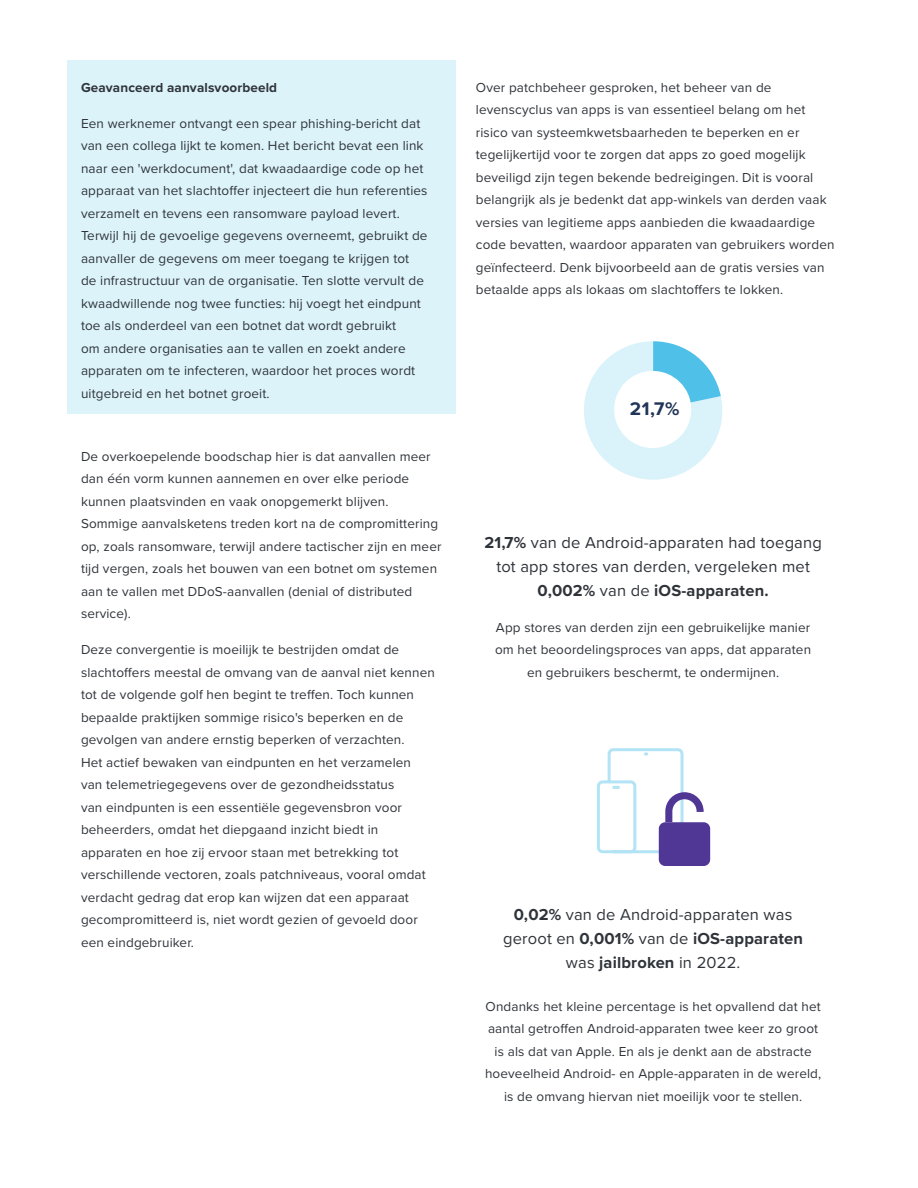
<style>
.page{position:relative;width:918px;height:1188px;background:#fff}
.page>*{position:absolute;margin:0;border:0;box-sizing:border-box;transform-origin:0 0}
.t1{font:700 19.05px "Proxima Nova";color:#213458}
.t2{font:16.5px/24px "Proxima Nova";letter-spacing:.01em;color:#2f343a;text-align:center}
.Call-out_box_blue{font:13.5px/22.5px "Proxima Nova";letter-spacing:.01em;color:#2f343a}
.Call-out_box_blue-2{font:700 13.5px "Proxima Nova";letter-spacing:.01em;color:#2f343a}
.s1{font-weight:700}
</style>
<div class="page">
<div style="left:68px;top:61px;width:388px;height:47px;background:#dcf3fa"></div>
<div style="left:68px;top:97px;width:388px;height:317px;background:#dcf3fa"></div>
<svg style="left:584px;top:341px;width:139px;height:139px"></svg>
<div style="left:614px;top:371px;width:77px;height:77px;background:#fff;border-radius:50%"></div>
<svg style="left:597px;top:748px;width:113px;height:118px"></svg>
<p class="Call-out_box_blue-2" style="left:81px;top:77px;width:198px">Geavanceerd aanvalsvoorbeeld</p>
<p class="Call-out_box_blue" style="left:81px;top:111px;width:348px">Een werknemer ontvangt een spear phishing-bericht dat van een collega lijkt te komen. Het bericht bevat een link naar een 'werkdocument', dat kwaadaardige code op het apparaat van het slachtoffer injecteert die hun referenties verzamelt en tevens een ransomware payload levert.<br>Terwijl hij de gevoelige gegevens overneemt, gebruikt de aanvaller de gegevens om meer toegang te krijgen tot de infrastructuur van de organisatie. Ten slotte vervult de kwaadwillende nog twee functies: hij voegt het eindpunt toe als onderdeel van een botnet dat wordt gebruikt<br>om andere organisaties aan te vallen en zoekt andere apparaten om te infecteren, waardoor het proces wordt uitgebreid en het botnet groeit.</p>
<p class="Call-out_box_blue" style="left:81px;top:444px;width:362px">De overkoepelende boodschap hier is dat aanvallen meer dan één vorm kunnen aannemen en over elke periode kunnen plaatsvinden en vaak onopgemerkt blijven.<br>Sommige aanvalsketens treden kort na de compromittering op, zoals ransomware, terwijl andere tactischer zijn en meer tijd vergen, zoals het bouwen van een botnet om systemen aan te vallen met DDoS-aanvallen (denial of distributed service).</p>
<p class="Call-out_box_blue" style="left:81px;top:638px;width:355px">Deze convergentie is moeilijk te bestrijden omdat de slachtoffers meestal de omvang van de aanval niet kennen tot de volgende golf hen begint te treffen. Toch kunnen bepaalde praktijken sommige risico's beperken en de gevolgen van andere ernstig beperken of verzachten.<br>Het actief bewaken van eindpunten en het verzamelen van telemetriegegevens over de gezondheidsstatus<br>van eindpunten is een essentiële gegevensbron voor beheerders, omdat het diepgaand inzicht biedt in apparaten en hoe zij ervoor staan met betrekking tot verschillende vectoren, zoals patchniveaus, vooral omdat verdacht gedrag dat erop kan wijzen dat een apparaat gecompromitteerd is, niet wordt gezien of gevoeld door een eindgebruiker.</p>
<p class="Call-out_box_blue" style="left:476px;top:75px;width:360px">Over patchbeheer gesproken, het beheer van de levenscyclus van apps is van essentieel belang om het risico van systeemkwetsbaarheden te beperken en er tegelijkertijd voor te zorgen dat apps zo goed mogelijk beveiligd zijn tegen bekende bedreigingen. Dit is vooral belangrijk als je bedenkt dat app-winkels van derden vaak versies van legitieme apps aanbieden die kwaadaardige code bevatten, waardoor apparaten van gebruikers worden geïnfecteerd. Denk bijvoorbeeld aan de gratis versies van betaalde apps als lokaas om slachtoffers te lokken.</p>
<p class="t1" style="left:630px;top:395px;width:51px">21,7%</p>
<p class="t2" style="left:484px;top:529px;width:339px"><span class="s1">21,7%</span> van de Android-apparaten had toegang tot app stores van derden, vergeleken met<br><span class="s1">0,002%</span> van de <span class="s1">iOS-apparaten.</span></p>
<p class="Call-out_box_blue" style="left:495px;top:615px;width:317px;text-align:center">App stores van derden zijn een gebruikelijke manier om het beoordelingsproces van apps, dat apparaten en gebruikers beschermt, te ondermijnen.</p>
<p class="t2" style="left:503px;top:902px;width:301px"><span class="s1">0,02%</span> van de Android-apparaten was geroot en <span class="s1">0,001%</span> van de <span class="s1">iOS-apparaten </span>was <span class="s1">jailbroken</span> in 2022.</p>
<p class="Call-out_box_blue" style="left:485px;top:995px;width:338px;text-align:center">Ondanks het kleine percentage is het opvallend dat het aantal getroffen Android-apparaten twee keer zo groot is als dat van Apple. En als je denkt aan de abstracte hoeveelheid Android- en Apple-apparaten in de wereld, is de omvang hiervan niet moeilijk voor te stellen.</p>
</div>
